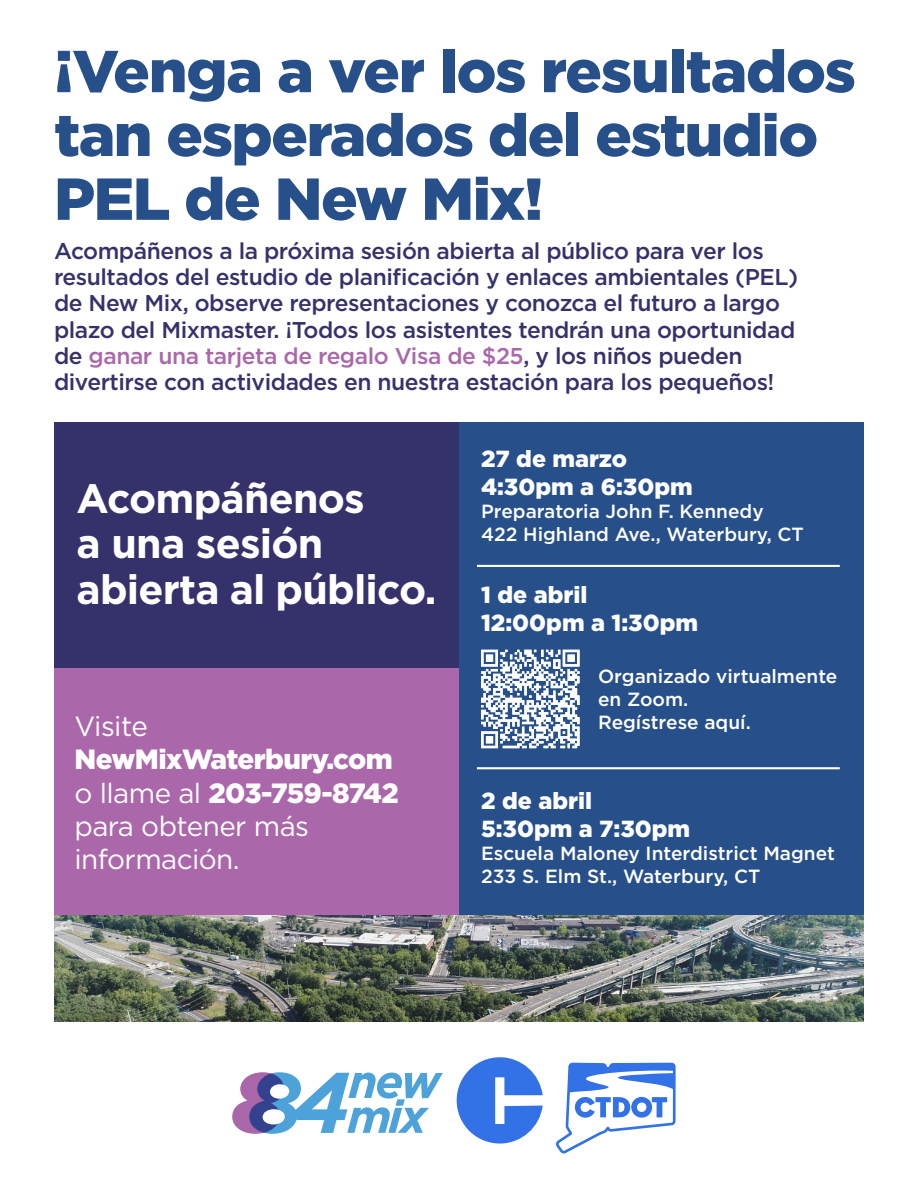
<style>
.page{position:relative;width:918px;height:1188px;background:#fff}
.page>*{position:absolute;margin:0;border:0;box-sizing:border-box;transform-origin:0 0}
.t1{font:900 59.1px/63.8px "Gotham";letter-spacing:-.025em;color:#27508b}
.t2{font:700 40.95px/45.6px "Gotham";letter-spacing:-.02em;color:#fff}
.t3{font:27.75px/33.3px "Gotham";letter-spacing:-.02em;color:#fff}
.t4{font:900 23.25px/27.9px "Gotham";color:#fff}
.t5{font:500 22.8px/26.1px "Gotham";letter-spacing:-.02em;color:#35316b}
.t6{font:500 19.05px/22.8px "Gotham";color:#fff}
.s1{color:#aa67aa}
.s2{font-weight:900}
</style>
<div class="page">
<div style="left:459px;top:423px;width:405px;height:493px;background:#27508b"></div>
<div style="left:54px;top:423px;width:405px;height:493px;background:#35316b"></div>
<div style="left:54px;top:668px;width:405px;height:248px;background:#aa67aa"></div>
<img style="left:54px;top:916px;width:810px;height:106px">
<svg style="left:556px;top:1063px;width:120px;height:90px"></svg>
<svg style="left:457px;top:1057px;width:86px;height:87px"></svg>
<svg style="left:232px;top:1072px;width:211px;height:62px"></svg>
<div style="left:263px;top:1109px;width:22px;height:15px;background:#fff;border-radius:50%"></div>
<div style="left:270px;top:1084px;width:19px;height:15px;background:#fff;border-radius:50%"></div>
<hr style="left:477px;top:565px;width:363px;height:2px;background:#fff">
<hr style="left:477px;top:767px;width:363px;height:2px;background:#fff">
<svg style="left:481px;top:650px;width:99px;height:98px"></svg>
<h1 class="t1" style="left:54px;top:39px;width:803px">¡Venga a ver los resultados tan esperados del estudio<br>PEL de New Mix!</h1>
<p class="t5" style="left:54px;top:238px;width:746px">Acompáñenos a la próxima sesión abierta al público para ver los resultados del estudio de planificación y enlaces ambientales (PEL) de New Mix, observe representaciones y conozca el futuro a largo plazo del Mixmaster. ¡Todos los asistentes tendrán una oportunidad de <span class="s1">ganar una tarjeta de regalo Visa de $25</span>, y los niños pueden divertirse con actividades en nuestra estación para los pequeños!</p>
<h2 class="t2" style="left:77px;top:475px;width:361px">Acompáñenos<br>a una sesión abierta al público.</h2>
<p class="t3" style="left:75px;top:709px;width:75px">Visite</p>
<p class="t3" style="left:75px;top:742px;width:326px"><span class="s2">NewMixWaterbury.com </span>o llame al <span class="s2">203-759-8742 </span>para obtener más información.</p>
<p class="t4" style="left:481px;top:445px;width:213px">27 de marzo<br>4:30pm a 6:30pm</p>
<p class="t6" style="left:481px;top:499px;width:324px">Preparatoria John F. Kennedy<br>422 Highland Ave., Waterbury, CT</p>
<p class="t4" style="left:481px;top:581px;width:218px">1 de abril<br>12:00pm a 1:30pm</p>
<p class="t6" style="left:598px;top:664px;width:241px">Organizado virtualmente en Zoom.<br>Regístrese aquí.</p>
<p class="t4" style="left:481px;top:787px;width:211px">2 de abril<br>5:30pm a 7:30pm</p>
<p class="t6" style="left:481px;top:842px;width:355px">Escuela Maloney Interdistrict Magnet<br>233 S. Elm St., Waterbury, CT</p>
</div>
